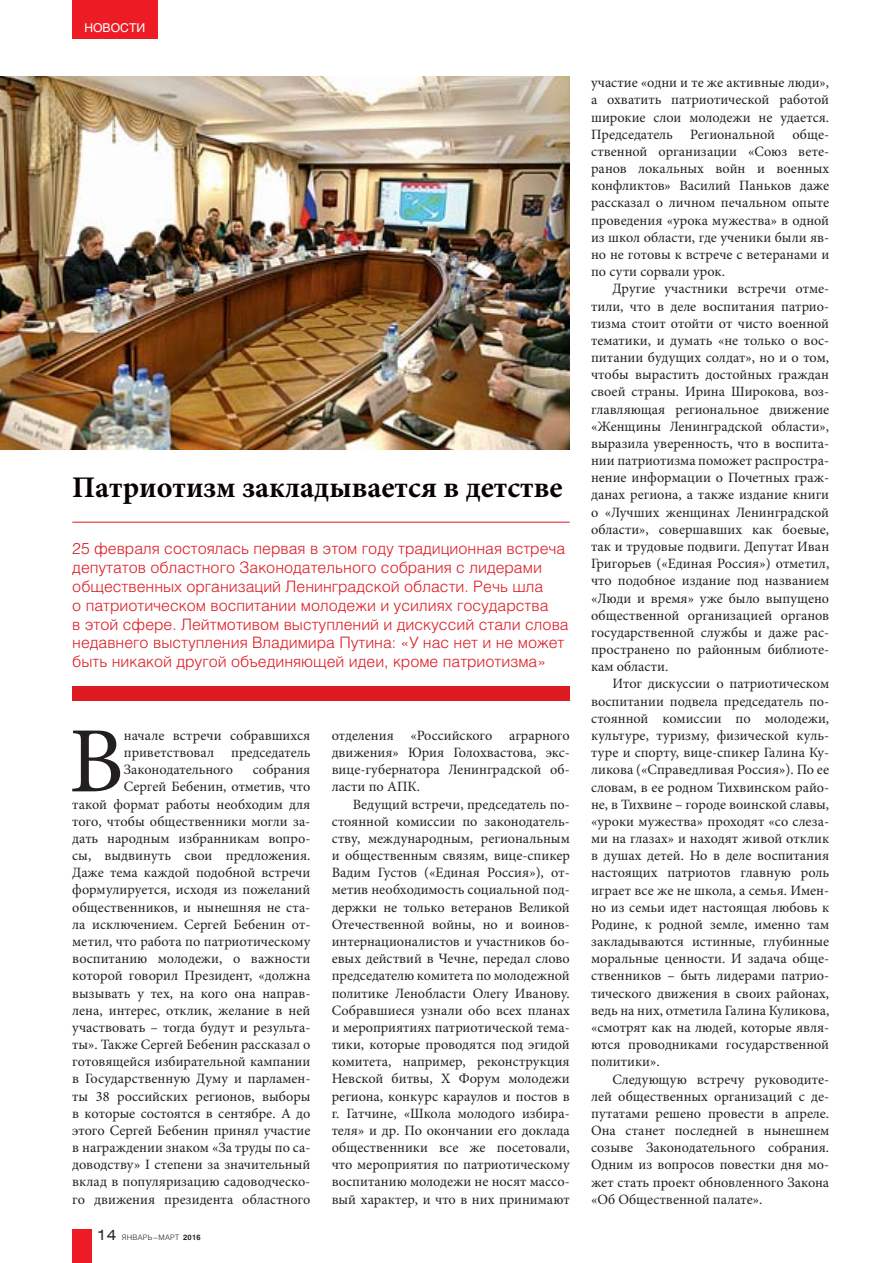
<style>
.page{position:relative;width:893px;height:1263px;background:#fff}
.page>*{position:absolute;margin:0;border:0;box-sizing:border-box;transform-origin:0 0}
.t1{font:93.45px "Minion Pro";color:#231f20}
.t2{font:700 30px "Minion Pro";color:#090204}
.t3{font:300 15.75px/18.9px "Helios";color:#dd1a21}
.t4{font:14.25px/17.2px "Minion Pro";color:#231f20;text-align:justify}
.t5{font:12px "Helios";color:#fff}
.t6{font:300 7.5px "Helios";letter-spacing:.03em;color:#231f20}
.s1{font-family:"Helios Ext";font-weight:400;font-size:14.25px}
.s2{font-weight:700}
</style>
<div class="page">
<div style="left:72px;top:1230px;width:19px;height:33px;background:#ed1c24"></div>
<div style="left:72px;top:0;width:85px;height:38px;background:#ed1c24"></div>
<hr style="left:72px;top:522px;width:498px;height:1px;background:#dd1a21">
<div style="left:72px;top:686px;width:498px;height:15px;background:#dd1a21"></div>
<img style="left:0;top:77px;width:570px;height:372px">
<p class="t5" style="left:84px;top:21px;width:62px">НОВОСТИ</p>
<h2 class="t2" style="left:72px;top:469px;width:492px">Патриотизм закладывается в детстве</h2>
<p class="t3" style="left:72px;top:539px;width:498px">25 февраля состоялась первая в этом году традиционная встреча депутатов областного Законодательного собрания с лидерами общественных организаций Ленинградской области. Речь шла<br>о патриотическом воспитании молодежи и усилиях государства<br>в этой сфере. Лейтмотивом выступлений и дискуссий стали слова недавнего выступления Владимира Путина: «У нас нет и не может быть никакой другой объединяющей идеи, кроме патриотизма»</p>
<h1 class="t1" style="left:69px;top:704px;width:56px">В</h1>
<p class="t4" style="left:124px;top:726px;width:188px">начале встречи собравшихся приветствовал председатель Законодательного</p>
<p class="t4" style="left:72px;top:761px;width:240px;text-align:right">собрания<br>Сергей Бебенин, отметив, что<br>такой формат работы необходим для того, чтобы общественники могли за&shy;дать народным избранникам вопро&shy;сы, выдвинуть свои предложения.<br>Даже тема каждой подобной встречи формулируется, исходя из пожеланий общественников, и нынешняя не ста&shy;ла исключением. Сергей Бебенин от&shy;метил, что работа по патриотическому воспитанию молодежи, о важности которой говорил Президент, «должна вызывать у тех, на кого она направ&shy;лена, интерес, отклик, желание в ней участвовать – тогда будут и результа&shy;ты». Также Сергей Бебенин рассказал о готовящейся избирательной кампании в Государственную Думу и парламен&shy;ты 38 российских регионов, выборы в которые состоятся в сентябре. А до этого Сергей Бебенин принял участие в награждении знаком «За труды по са&shy;доводству» I степени за значительный вклад в популяризацию садоводческо&shy;го движения президента областного</p>
<p class="t6" style="left:97px;top:1233px;width:105px"><span class="s1">14</span> ЯНВАРЬ– МАРТ <span class="s2">2016</span></p>
<p class="t4" style="left:332px;top:726px;width:240px">отделения «Российского аграрного движения» Юрия Голохвастова, экс&shy;вице-губернатора Ленинградской об&shy;ласти по АПК.</p>
<p class="t4" style="left:332px;top:795px;width:240px;text-indent:21px">Ведущий встречи, председатель по&shy;стоянной комиссии по законодатель&shy;ству, международным, региональным и общественным связям, вице-спикер Вадим Густов («Единая Россия»), от&shy;метив необходимость социальной под&shy;держки не только ветеранов Великой Отечественной войны, но и воинов&shy;интернационалистов и участников бо&shy;евых действий в Чечне, передал слово председателю комитета по молодежной политике Ленобласти Олегу Иванову.<br>Собравшиеся узнали обо всех планах и мероприятиях патриотической тема&shy;тики, которые проводятся под эгидой комитета, например, реконструкция Невской битвы, Х Форум молодежи региона, конкурс караулов и постов в г. Гатчине, «Школа молодого избира&shy;теля» и др. По окончании его доклада общественники все же посетовали, что мероприятия по патриотическому воспитанию молодежи не носят массо&shy;вый характер, и что в них принимают</p>
<p class="t4" style="left:591px;top:74px;width:240px">участие «одни и те же активные люди», а охватить патриотической работой широкие слои молодежи не удается.<br>Председатель Региональной обще&shy;ственной организации «Союз вете&shy;ранов локальных войн и военных конфликтов» Василий Паньков даже рассказал о личном печальном опыте проведения «урока мужества» в одной из школ области, где ученики были яв&shy;но не готовы к встрече с ветеранами и по сути сорвали урок.</p>
<p class="t4" style="left:591px;top:280px;width:240px;text-indent:21px">Другие участники встречи отме&shy;тили, что в деле воспитания патрио&shy;тизма стоит отойти от чисто военной тематики, и думать «не только о вос&shy;питании будущих солдат», но и о том, чтобы вырастить достойных граждан своей страны. Ирина Широкова, воз&shy;главляющая региональное движение «Женщины Ленинградской области», выразила уверенность, что в воспита&shy;нии патриотизма поможет распростра&shy;нение информации о Почетных граж&shy;данах региона, а также издание книги о «Лучших женщинах Ленинградской области», совершавших как боевые, так и трудовые подвиги. Депутат Иван Григорьев («Единая Россия») отметил, что подобное издание под названием «Люди и время» уже было выпущено общественной организацией органов государственной службы и даже рас&shy;пространено по районным библиоте&shy;кам области.</p>
<p class="t4" style="left:591px;top:675px;width:240px;text-indent:21px">Итог дискуссии о патриотическом воспитании подвела председатель по&shy;стоянной комиссии по молодежи, культуре, туризму, физической куль&shy;туре и спорту, вице-спикер Галина Ку&shy;ликова («Справедливая Россия»). По ее словам, в ее родном Тихвинском райо&shy;не, в Тихвине – городе воинской славы, «уроки мужества» проходят «со слеза&shy;ми на глазах» и находят живой отклик в душах детей. Но в деле воспитания настоящих патриотов главную роль играет все же не школа, а семья. Имен&shy;но из семьи идет настоящая любовь к Родине, к родной земле, именно там закладываются истинные, глубинные моральные ценности. И задача обще&shy;ственников – быть лидерами патрио&shy;тического движения в своих районах, ведь на них, отметила Галина Куликова, «смотрят как на людей, которые явля&shy;ются проводниками государственной политики».</p>
<p class="t4" style="left:591px;top:1070px;width:240px;text-indent:21px">Следующую встречу руководите&shy;лей общественных организаций с де&shy;путатами решено провести в апреле.<br>Она станет последней в нынешнем созыве Законодательного собрания.<br>Одним из вопросов повестки дня мо&shy;жет стать проект обновленного Закона «Об Общественной палате».</p>
</div>
